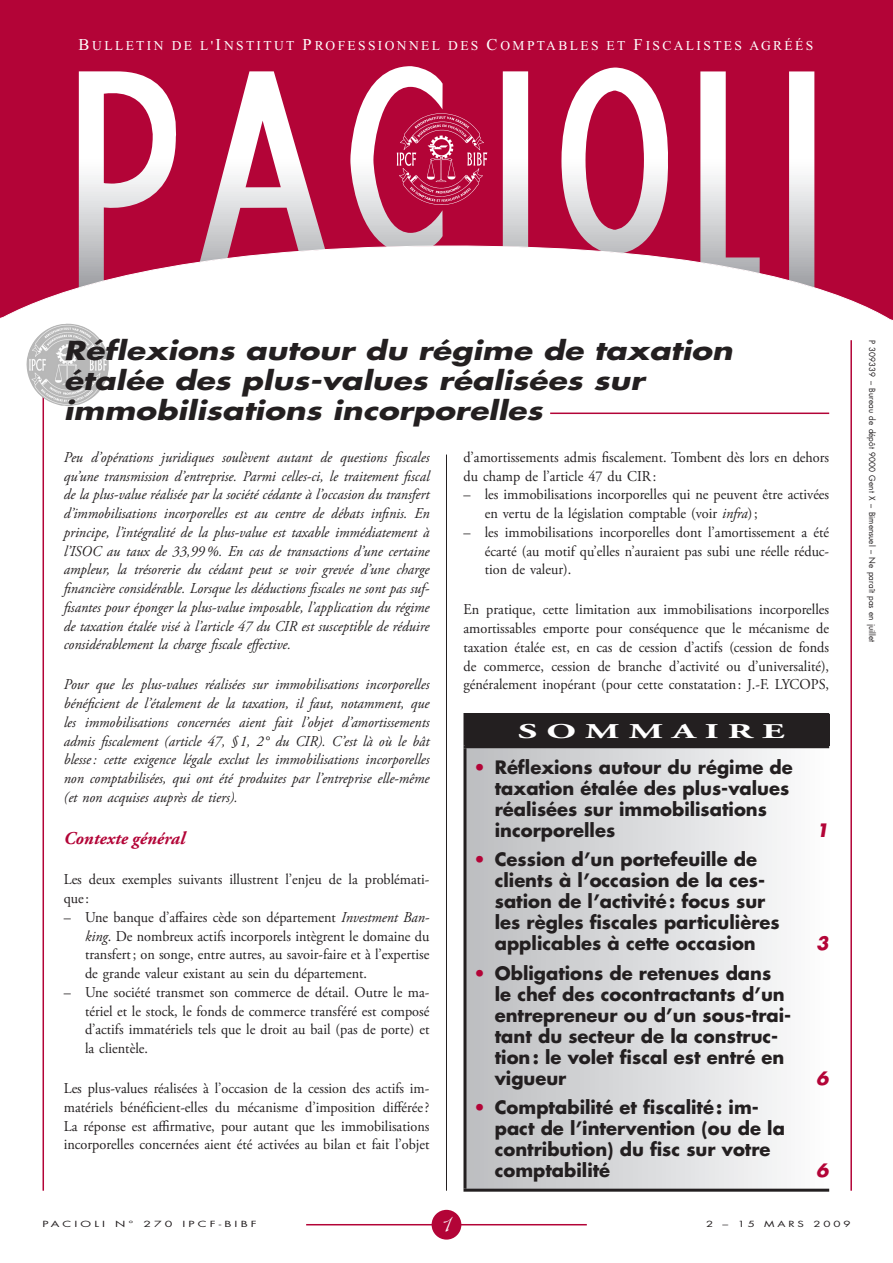
<style>
.page{position:relative;width:893px;height:1263px;background:#fff}
.page>*{position:absolute;margin:0;border:0;box-sizing:border-box;transform-origin:0 0}
.pag_nr{font:27px "Phyllis D";color:#fff}
.T0_2_lijnen{font:italic 700 25.5px/30px "Futura";color:#231f20;scale:1.23 1}
.Inhoud_titel{font:700 21px "Adobe Garamond Pro";color:#fff;scale:1.8 1}
.Inhoud{font:700 18px/21px "Futura";color:#231f20}
.T1{font:italic 700 18px "Adobe Garamond Pro";color:#b30437}
.Inhoud-2{font:italic 700 18px "Futura";color:#b30437}
.Inleiding{font:italic 15px/18.8px "Adobe Garamond Pro";color:#231f20;text-align:justify;scale:.95 1}
.Body_ind1{font:15px/18.8px "Adobe Garamond Pro";color:#231f20;text-align:justify;scale:.95 1}
.Body_W{font:15px/18.8px "Adobe Garamond Pro";color:#231f20;text-align:justify;scale:.95 1}
.Body{font:15px/18.8px "Adobe Garamond Pro";color:#231f20;scale:.95 1}
.t1{font:13.5px "Times New Roman";letter-spacing:.175em;color:#fff}
.Kaft_sp2{font:8.25px "Futura";color:#231f20}
.Kaft_sp1{font:8.25px "Futura";letter-spacing:.25em;color:#231f20;scale:1.5 1}
.Kaft_sp1-2{font:8.25px "Futura";letter-spacing:.25em;color:#231f20;scale:1.4 1}
.s1{font-size:16.5px}
.s2{font-style:italic}
.s3{color:#b30437}
</style>
<div class="page">
<div style="left:0;top:0;width:893px;height:244px;background:#b30437"></div>
<svg style="left:79px;top:71px;width:104px;height:173px"></svg>
<svg style="left:350px;top:66px;width:93px;height:178px"></svg>
<svg style="left:200px;top:71px;width:125px;height:173px"></svg>
<svg style="left:503px;top:71px;width:25px;height:173px"></svg>
<svg style="left:789px;top:71px;width:25px;height:173px"></svg>
<svg style="left:700px;top:71px;width:60px;height:173px"></svg>
<svg style="left:561px;top:66px;width:108px;height:178px"></svg>
<svg style="left:0;top:244px;width:893px;height:80px"></svg>
<img style="left:397px;top:106px;width:90px;height:105px">
<hr style="left:43px;top:340px;width:1px;height:851px;background:#b30437">
<hr style="left:850px;top:340px;width:2px;height:851px;background:#b30437">
<hr style="left:306px;top:1224px;width:281px;height:1px;background:#b30437">
<div style="left:432px;top:1210px;width:29px;height:29px;background:#b30437;border-radius:50%"></div>
<hr style="left:446px;top:455px;width:1px;height:736px;background:#231f20">
<img style="left:26px;top:324px;width:83px;height:82px">
<div style="left:465px;top:714px;width:364px;height:33px;background:#231f20"></div>
<div style="left:465px;top:747px;width:364px;height:443px;background:linear-gradient(to right,#bbbdc0,#fcfdfd)"></div>
<hr style="left:463px;top:713px;width:366px;height:3px;background:#231f20">
<hr style="left:463px;top:716px;width:3px;height:29px;background:#231f20">
<hr style="left:463px;top:745px;width:366px;height:3px;background:#231f20">
<hr style="left:463px;top:748px;width:3px;height:441px;background:#231f20">
<hr style="left:463px;top:1189px;width:366px;height:3px;background:#231f20">
<hr style="left:550px;top:413px;width:279px;height:1px;background:#b30437">
<p class="t1" style="left:78px;top:38px;width:736px"><span class="s1">B</span>ULLETIN DE L'<span class="s1">I</span>NSTITUT <span class="s1">P</span>ROFESSIONNEL DES <span class="s1">C</span>OMPTABLES ET <span class="s1">F</span>ISCALISTES AGRÉÉS</p>
<p class="T0_2_lijnen" style="left:64px;top:336px;width:545px">Réflexions autour du régime de taxation étalée des plus-values réalisées sur immobilisations incorporelles</p>
<p class="Inleiding" style="left:64px;top:448px;width:386px">Peu d’opérations juridiques soulèvent autant de questions fiscales qu’une transmission d’entreprise. Parmi celles-ci, le traitement fiscal de la plus-value réalisée par la société cédante à l’occasion du transfert d’immobilisations incorporelles est au centre de débats infinis. En principe, l’intégralité de la plus-value est taxable immédiatement à l’ISOC au taux de 33,99%. En cas de transactions d’une certaine ampleur, la trésorerie du cédant peut se voir grevée d’une charge financière considérable. Lorsque les déductions fiscales ne sont pas suf&shy;fisantes pour éponger la plus-value imposable, l’application du régime de taxation étalée visé à l’article 47 du CIR est susceptible de réduire considérablement la charge fiscale effective.</p>
<p class="Inleiding" style="left:64px;top:676px;width:386px">Pour que les plus-values réalisées sur immobilisations incorporelles bénéficient de l’étalement de la taxation, il faut, notamment, que les immobilisations concernées aient fait l’objet d’amortissements admis fiscalement (article 47, §1, 2° du CIR). C’est là où le bât blesse: cette exigence légale exclut les immobilisations incorporelles non comptabilisées, qui ont été produites par l’entreprise elle-même (et non acquises auprès de tiers).</p>
<p class="T1" style="left:64px;top:828px;width:123px">Contexte général</p>
<p class="Body" style="left:64px;top:871px;width:386px">Les deux exemples suivants illustrent l’enjeu de la problémati&shy;que:</p>
<p class="Body_ind1" style="left:85px;top:908px;width:364px;text-indent:-21px">– Une banque d’affaires cède son département <span class="s2">Investment Ban&shy;king</span>. De nombreux actifs incorporels intègrent le domaine du transfert; on songe, entre autres, au savoir-faire et à l’expertise de grande valeur existant au sein du département.</p>
<p class="Body_ind1" style="left:85px;top:983px;width:364px;text-indent:-21px">– Une société transmet son commerce de détail. Outre le ma&shy;tériel et le stock, le fonds de commerce transféré est composé d’actifs immatériels tels que le droit au bail (pas de porte) et la clientèle.</p>
<p class="Body_W" style="left:64px;top:1079px;width:386px">Les plus-values réalisées à l’occasion de la cession des actifs im&shy;matériels bénéficient-elles du mécanisme d’imposition différée?<br>La réponse est affirmative, pour autant que les immobilisations incorporelles concernées aient été activées au bilan et fait l’objet</p>
<p class="Body_W" style="left:463px;top:448px;width:386px">d’amortissements admis fiscalement. Tombent dès lors en dehors du champ de l’article 47 du CIR:</p>
<p class="Body_ind1" style="left:485px;top:486px;width:364px;text-indent:-21px">– les immobilisations incorporelles qui ne peuvent être activées en vertu de la législation comptable (voir <span class="s2">infra</span>);</p>
<p class="Body_ind1" style="left:485px;top:523px;width:364px;text-indent:-21px">– les immobilisations incorporelles dont l’amortissement a été écarté (au motif qu’elles n’auraient pas subi une réelle réduc&shy;tion de valeur).</p>
<p class="Body_W" style="left:463px;top:601px;width:386px">En pratique, cette limitation aux immobilisations incorporelles amortissables emporte pour conséquence que le mécanisme de taxation étalée est, en cas de cession d’actifs (cession de fonds de commerce, cession de branche d’activité ou d’universalité), généralement inopérant (pour cette constatation: J.-F. LYCOPS,</p>
<p class="Inhoud_titel" style="left:518px;top:719px;width:149px">S O M M A I R E</p>
<p class="Inhoud" style="left:495px;top:756px;width:300px;text-indent:-21px"><span class="s3">•</span> Réflexions autour du régime de taxation étalée des plus-values réalisées sur immobilisations incorporelles</p>
<p class="Inhoud" style="left:495px;top:849px;width:286px;text-indent:-21px"><span class="s3">•</span> Cession d’un portefeuille de clients à l’occasion de la ces&shy;sation de l’activité: focus sur les règles fiscales particulières applicables à cette occasion</p>
<p class="Inhoud" style="left:495px;top:962px;width:298px;text-indent:-21px"><span class="s3">•</span> Obligations de retenues dans le chef des cocontractants d’un entrepreneur ou d’un sous-trai&shy;tant du secteur de la construc&shy;tion: le volet fiscal est entré en vigueur</p>
<p class="Inhoud" style="left:495px;top:1097px;width:292px;text-indent:-21px"><span class="s3">•</span> Comptabilité et fiscalité: im&shy;pact de l’intervention (ou de la contribution) du fisc sur votre comptabilité</p>
<p class="Inhoud-2" style="left:816px;top:818px;width:14px">1</p>
<p class="Inhoud-2" style="left:816px;top:932px;width:14px">3</p>
<p class="Inhoud-2" style="left:816px;top:1066px;width:14px">6</p>
<p class="Inhoud-2" style="left:816px;top:1159px;width:14px">6</p>
<p class="pag_nr" style="left:440px;top:1209px;width:14px">1</p>
<p class="Kaft_sp1" style="left:43px;top:1218px;width:144px">PACIOLI N° 270 IPCF-BIBF</p>
<p class="Kaft_sp1-2" style="left:706px;top:1218px;width:105px">2 – 15 MARS 2009</p>
<p class="Kaft_sp2" style="left:877px;top:340px;width:304px;rotate:90deg">P 309339 – Bureau de dépôt 9000 Gent X – Bimensuel – Ne paraît pas en juillet</p>
</div>
